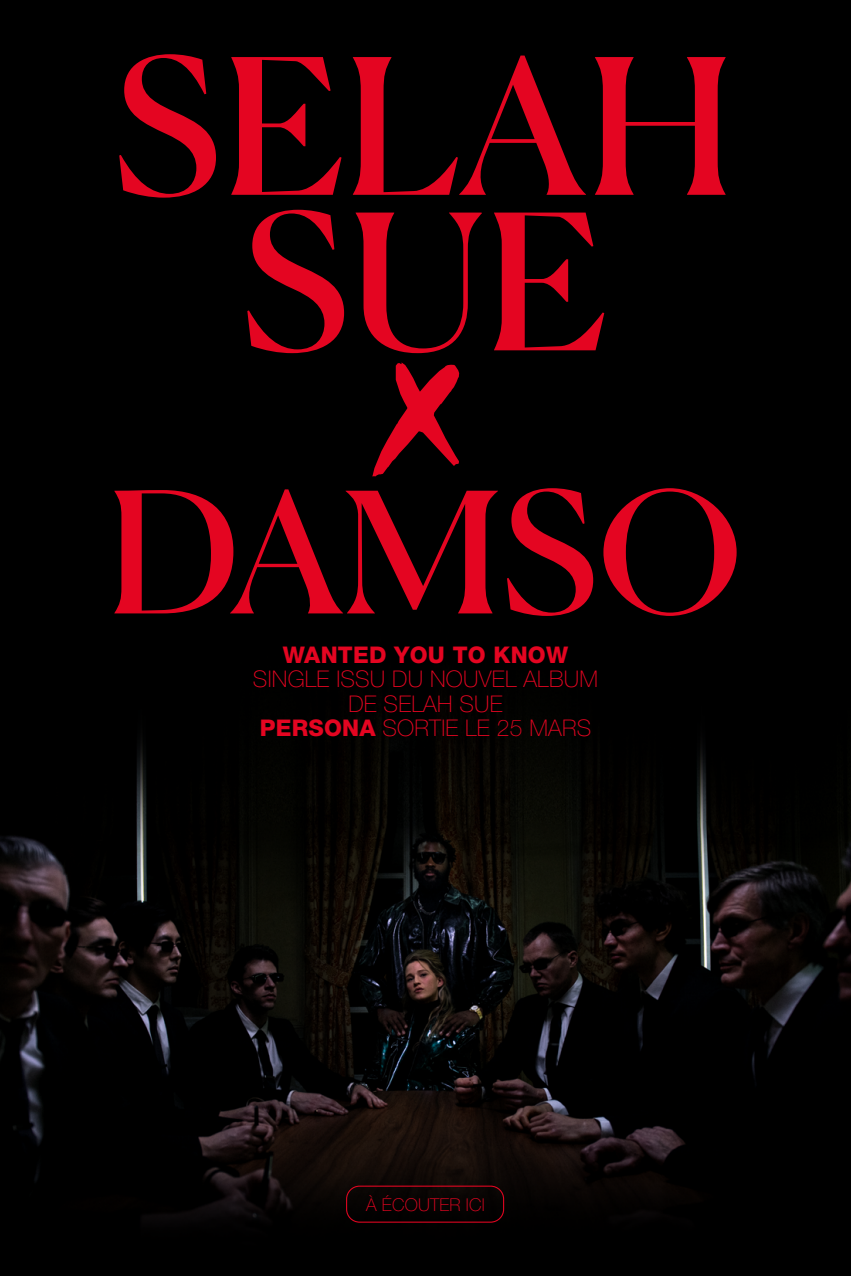
<style>
.page{position:relative;width:851px;height:1276px;background:#fff}
.page>*{position:absolute;margin:0;border:0;box-sizing:border-box;transform-origin:0 0}
.t1{font:100 22.95px/24.3px "Helvetica Neue";letter-spacing:.01em;color:#e40521;text-align:center}
.t2{font:800 22.95px "Helvetica Neue";letter-spacing:.01em;color:#e40521}
.t3{font:100 17.7px "Helvetica Neue";letter-spacing:.01em;color:#e40521}
.s1{font-weight:800}
</style>
<div class="page">
<img style="left:0;top:0;width:850px;height:1276px">
<svg style="left:247px;top:210px;width:357px;height:143px;background:#410109"></svg>
<svg style="left:119px;top:54px;width:606px;height:144px;background:#420109"></svg>
<svg style="left:114px;top:488px;width:622px;height:128px;background:#410109"></svg>
<svg style="left:372px;top:363px;width:87px;height:113px;background:#5a010d"></svg>
<div style="left:346px;top:1185px;width:158px;height:37px;border:1px solid #e40521;border-radius:13px"></div>
<p class="t2" style="left:283px;top:641px;width:287px">WANTED YOU TO KNOW</p>
<p class="t1" style="left:253px;top:667px;width:346px">SINGLE ISSU DU NOUVEL ALBUM<br>DE SELAH SUE<br><span class="s1">PERSONA</span> SORTIE LE 25 MARS</p>
<p class="t3" style="left:366px;top:1194px;width:120px">À ÉCOUTER ICI</p>
</div>
